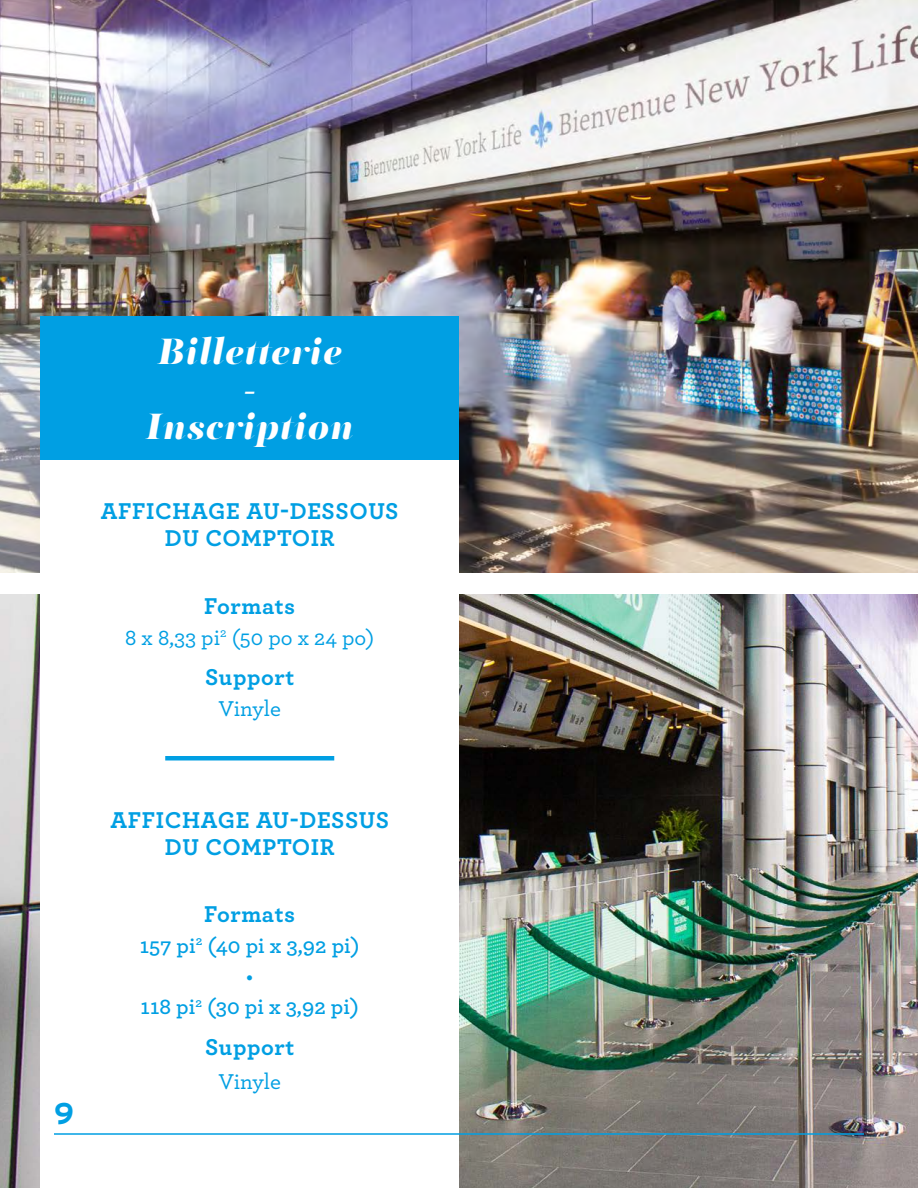
<style>
.page{position:relative;width:918px;height:1188px;background:#fff}
.page>*{position:absolute;margin:0;border:0;box-sizing:border-box;transform-origin:0 0}
.t1{font:italic 900 37.5px/37.5px "PF Regal Finesse Pro";letter-spacing:.025em;color:#fff;text-align:center}
.t2{font:700 30px "Interstate";color:#009fe3}
.t3{font:700 24px/27px "Archer";letter-spacing:.025em;color:#009fe3;text-align:center}
.t4{font:600 22.5px/30.8px "Archer";color:#009fe3;text-align:center}
.t5{font:500 22.5px "Archer";color:#009fe3}
</style>
<div class="page">
<img style="left:0;top:0;width:918px;height:572px">
<img style="left:0;top:594px;width:918px;height:594px">
<div style="left:40px;top:460px;width:419px;height:728px;background:#fff"></div>
<hr style="left:165px;top:756px;width:169px;height:4px;background:#009fe3">
<div style="left:40px;top:316px;width:419px;height:144px;background:#009fe3"></div>
<hr style="left:54px;top:1133px;width:810px;height:2px;background:#009fe3">
<h1 class="t1" style="left:146px;top:334px;width:209px">Billetterie<br>-<br>Inscription</h1>
<p class="t3" style="left:101px;top:496px;width:299px">AFFICHAGE AU-DESSOUS<br>DU COMPTOIR</p>
<p class="t3" style="left:204px;top:591px;width:93px">Formats</p>
<p class="t5" style="left:125px;top:621px;width:251px">8 x 8,33 pi<sup>2</sup> (50 po x 24 po)</p>
<p class="t3" style="left:205px;top:662px;width:91px">Support</p>
<p class="t5" style="left:218px;top:692px;width:64px">Vinyle</p>
<p class="t2" style="left:54px;top:1097px;width:21px">9</p>
<p class="t3" style="left:110px;top:805px;width:280px">AFFICHAGE AU-DESSUS<br>DU COMPTOIR</p>
<p class="t3" style="left:204px;top:899px;width:93px">Formats</p>
<p class="t4" style="left:140px;top:929px;width:222px">157 pi<sup>2</sup> (40 pi x 3,92 pi) •<br>118 pi<sup>2</sup> (30 pi x 3,92 pi)</p>
<p class="t3" style="left:205px;top:1032px;width:91px">Support</p>
<p class="t5" style="left:218px;top:1065px;width:64px">Vinyle</p>
</div>
